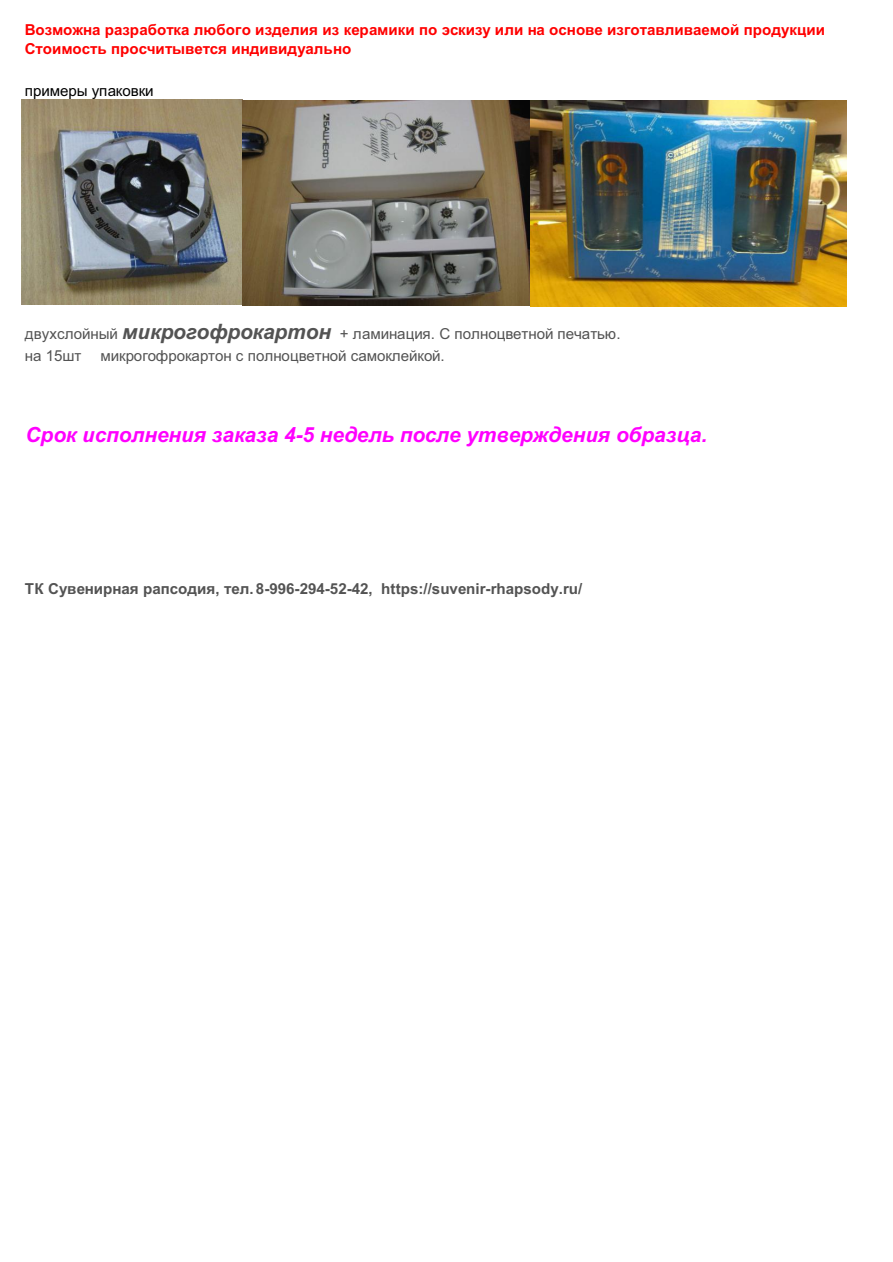
<style>
.page{position:relative;width:893px;height:1262px;background:#fff}
.page>*{position:absolute;margin:0;border:0;box-sizing:border-box;transform-origin:0 0}
.t1{font:italic 700 20.85px "Arial";color:#f0f}
.t2{font:700 15.15px/18.8px "Arial";color:#f00}
.t3{font:15.15px/21.9px "Arial";color:#535353}
.t4{font:700 15.15px "Arial";color:#535353}
.t5{font:15.15px "Arial";letter-spacing:-.01em;color:#000}
.s1{font-weight:700;font-style:italic;font-size:20.85px}
</style>
<div class="page">
<img style="left:21px;top:99px;width:221px;height:205px">
<img style="left:242px;top:101px;width:288px;height:204px">
<img style="left:530px;top:101px;width:316px;height:205px">
<p class="t2" style="left:25px;top:22px;width:801px">Возможна разработка любого изделия из керамики по эскизу или на основе изготавливаемой продукции<br>Стоимость просчитывется индивидуально</p>
<p class="t5" style="left:25px;top:85px;width:130px">примеры упаковки</p>
<p class="t3" style="left:25px;top:324px;width:597px">двухслойный <span class="s1">микрогофрокартон</span> + ламинация. С полноцветной печатью. на 15шт</p>
<p class="t3" style="left:100px;top:346px;width:346px">микрогофрокартон с полноцветной самоклейкой.</p>
<h1 class="t1" style="left:26px;top:427px;width:683px">Срок исполнения заказа 4-5 недель после утверждения образца.</h1>
<p class="t4" style="left:25px;top:583px;width:559px">ТК Сувенирная рапсодия, тел. 8-996-294-52-42, https://suvenir-rhapsody.ru/</p>
</div>
